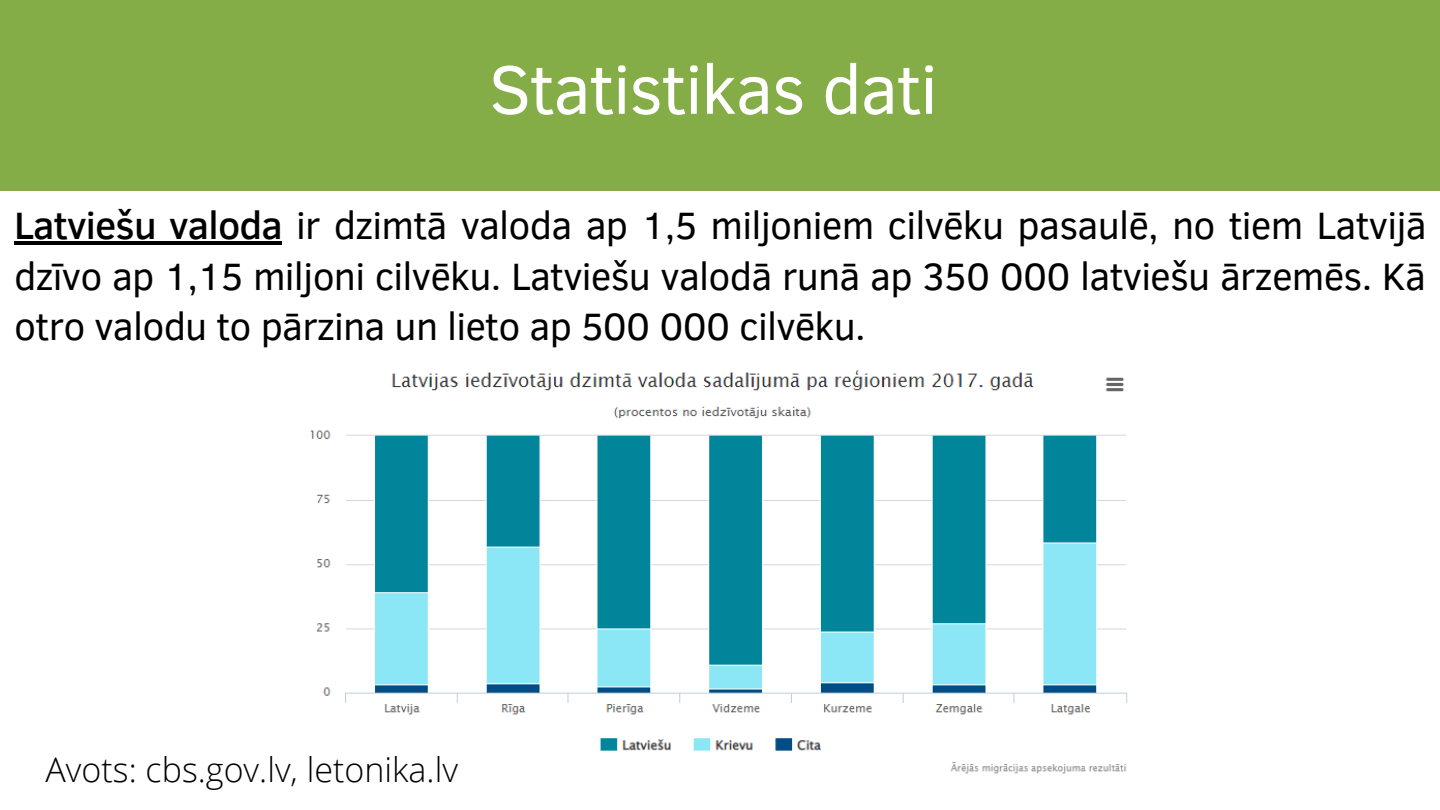
<style>
.page{position:relative;width:1440px;height:810px;background:#fff}
.page>*{position:absolute;margin:0;border:0;box-sizing:border-box;transform-origin:0 0}
.t1{font:70px "Clear Sans";letter-spacing:-.02em;color:#fff}
.t2{font:39.1px/50.5px "Clear Sans";letter-spacing:-.02em;color:#000;text-align:justify}
.t3{font:300 34px "Open Sans";color:#000}
.s1{font-weight:500}
</style>
<div class="page">
<div style="left:0;top:0;width:1440px;height:190px;background:#84ad47"></div>
<img style="left:310px;top:370px;width:818px;height:404px">
<hr style="left:14px;top:241px;width:268px;height:4px;background:#000">
<p class="t1" style="left:489px;top:38px;width:450px">Statistikas dati</p>
<p class="t2" style="left:14px;top:198px;width:1414px"><span class="s1">Latviešu valoda</span> ir dzimtā valoda ap 1,5 miljoniem cilvēku pasaulē, no tiem Latvijā dzīvo ap 1,15 miljoni cilvēku. Latviešu valodā runā ap 350 000 latviešu ārzemēs. Kā otro valodu to pārzina un lieto ap 500 000 cilvēku.</p>
<p class="t3" style="left:46px;top:746px;width:414px">Avots: cbs.gov.lv, letonika.lv</p>
</div>
